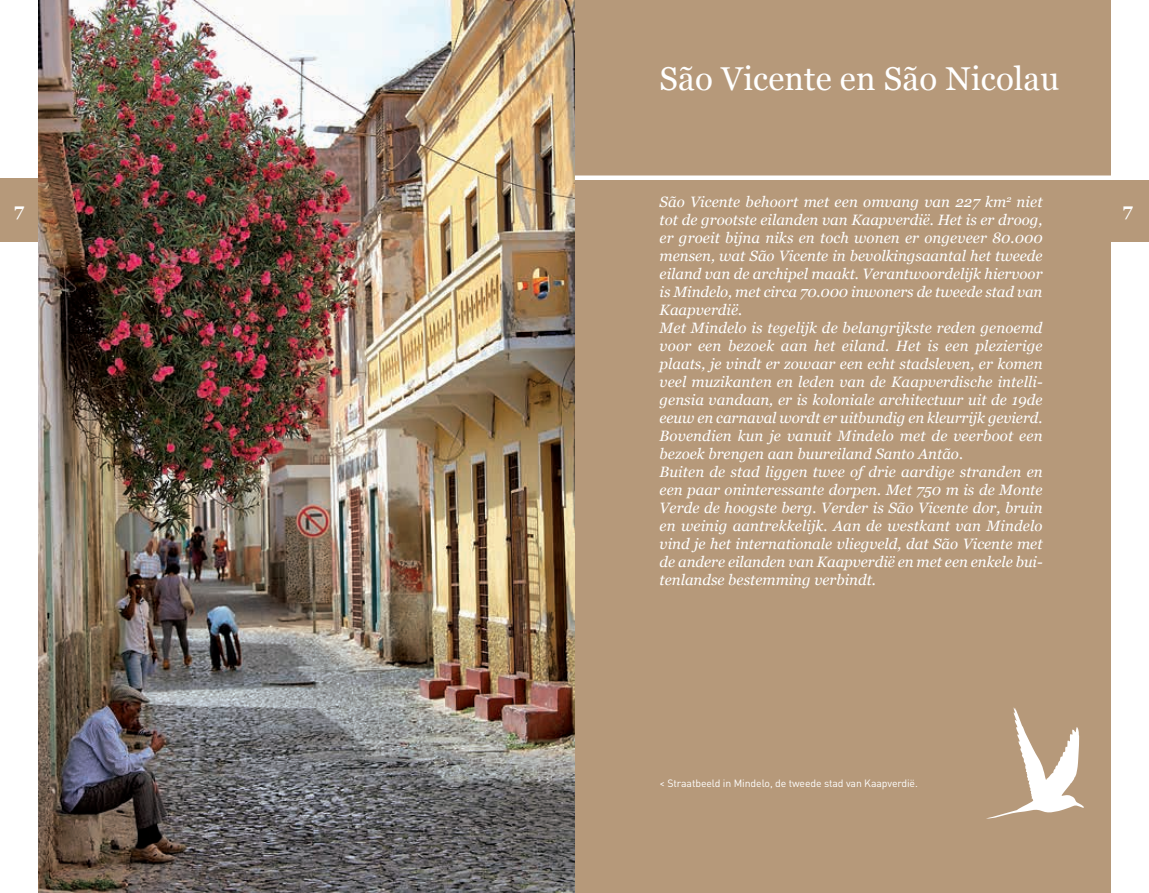
<style>
.page{position:relative;width:1149px;height:893px;background:#fff}
.page>*{position:absolute;margin:0;border:0;box-sizing:border-box;transform-origin:0 0}
.t1{font:33px "Georgia";letter-spacing:.005em;color:#fff}
.t2{font:700 18px "Georgia";color:#fff}
.t3{font:italic 15px/18px "Georgia";color:#fff}
.t4{font:10.5px "DIN Pro";letter-spacing:-.01em;color:#fff}
</style>
<div class="page">
<div style="left:574px;top:0;width:536px;height:893px;background:#b6997a"></div>
<div style="left:1110px;top:179px;width:38px;height:63px;background:#b6997a"></div>
<div style="left:574px;top:175px;width:574px;height:5px;background:#fff"></div>
<div style="left:0;top:179px;width:38px;height:63px;background:#b6997a"></div>
<svg style="left:988px;top:707px;width:95px;height:111px"></svg>
<img style="left:38px;top:0;width:536px;height:893px">
<h1 class="t1" style="left:659px;top:60px;width:401px">São Vicente en São Nicolau</h1>
<p class="t3" style="left:659px;top:193px;width:384px">São Vicente behoort met een omvang van 227 km<sup>2</sup> niet tot de grootste eilanden van Kaapverdië. Het is er droog, er groeit bijna niks en toch wonen er ongeveer 80.000 mensen, wat São Vicente in bevolkingsaantal het tweede eiland van de archipel maakt. Verantwoordelijk hiervoor is Mindelo, met circa 70.000 inwoners de tweede stad van Kaapverdië.<br>Met Mindelo is tegelijk de belangrijkste reden genoemd voor een bezoek aan het eiland. Het is een plezierige plaats, je vindt er zowaar een echt stadsleven, er komen veel muzikanten en leden van de Kaapverdische intelli&shy;gensia vandaan, er is koloniale architectuur uit de 19de eeuw en carnaval wordt er uitbundig en kleurrijk gevierd.<br>Bovendien kun je vanuit Mindelo met de veerboot een bezoek brengen aan buureiland Santo Antão.<br>Buiten de stad liggen twee of drie aardige stranden en een paar oninteressante dorpen. Met 750 m is de Monte Verde de hoogste berg. Verder is São Vicente dor, bruin en weinig aantrekkelijk. Aan de westkant van Mindelo vind je het internationale vliegveld, dat São Vicente met de andere eilanden van Kaapverdië en met een enkele bui&shy;tenlandse bestemming verbindt.</p>
<p class="t2" style="left:14px;top:200px;width:11px">7</p>
<p class="t2" style="left:1122px;top:200px;width:11px">7</p>
<p class="t4" style="left:659px;top:775px;width:260px">&lt; Straatbeeld in Mindelo, de tweede stad van Kaapverdië.</p>
</div>
